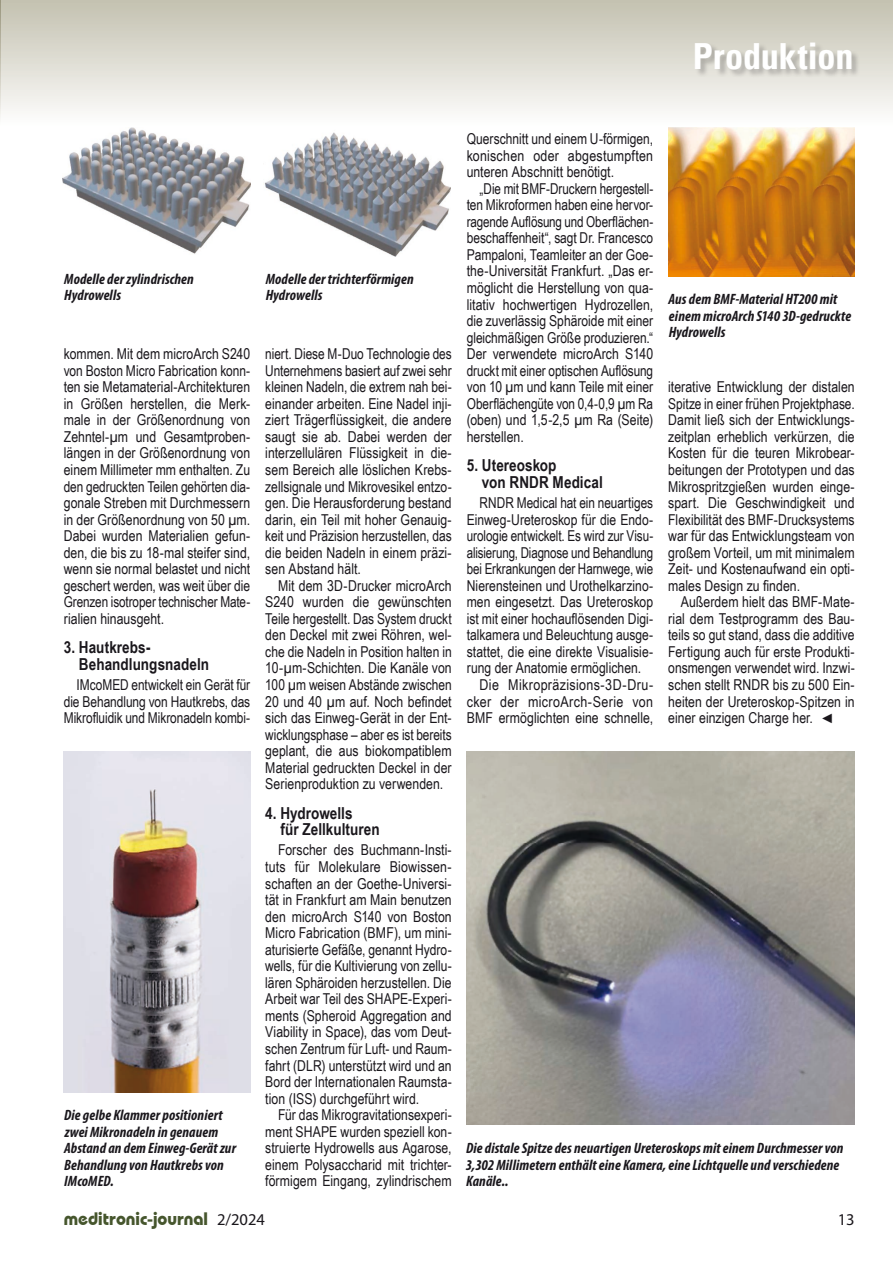
<style>
.page{position:relative;width:893px;height:1263px;background:#fff}
.page>*{position:absolute;margin:0;border:0;box-sizing:border-box;transform-origin:0 0}
.t1{font:700 condensed 36px "Univers";color:#fff}
.t2{font:700 18px "Bauhaus IT Cby BT";color:#46562d}
.t3{font:700 16.5px/16.5px "Arial Narrow";letter-spacing:.005em;color:#1a171c}
.t4{font:16.5px "Myriad Pro";color:#1a171c}
.t5{font:15px/16.5px "Arial Narrow";color:#1a171c;text-align:justify}
.t6{font:15px/16.5px "Arial Narrow";color:#1a171c;text-align:justify;scale:.95 1}
.t7{font:italic 700 condensed 15px/16.5px "Myriad Pro";letter-spacing:.005em;color:#1a171c}
.t8{font:15px "Arial Narrow";color:#1a171c;scale:.94 1}
.t9{font:15px "Arial Narrow";color:#1a171c;scale:.96 1}
.t10{font:15px "Arial Narrow";letter-spacing:.025em;color:#1a171c}
.t11{font:15px "Arial Narrow";letter-spacing:.02em;color:#1a171c}
.s1{font-family:"Arial";font-style:italic;font-size:13.5px}
.s2{font-family:"Myriad Pro";font-weight:400;font-size:16.5px;color:#1a171c}
</style>
<div class="page">
<div style="left:0;top:0;width:893px;height:128px;background:linear-gradient(to bottom,#c3c0af,#fefefe)"></div>
<svg style="left:0;top:0;width:1px;height:128px"></svg>
<div style="left:695px;top:43px;width:165px;height:35px;background:#1a171c;opacity:.25"></div>
<img style="left:64px;top:752px;width:186px;height:340px">
<img style="left:62px;top:128px;width:188px;height:126px">
<img style="left:264px;top:132px;width:186px;height:125px">
<img style="left:668px;top:128px;width:187px;height:149px">
<img style="left:467px;top:752px;width:388px;height:373px">
<h1 class="t1" style="left:693px;top:34px;width:162px">Produktion</h1>
<p class="t7" style="left:64px;top:270px;width:131px">Modelle der zylindrischen<br>Hydrowells</p>
<p class="t7" style="left:266px;top:270px;width:149px">Modelle der trichterförmigen<br>Hydrowells</p>
<p class="t5" style="left:64px;top:345px;width:188px">kommen. Mit dem microArch S240 von Boston Micro Fabrication konn&shy;ten sie Metamaterial-Architekturen in Größen herstellen, die Merk&shy;male in der Größenordnung von Zehntel-µm und Gesamtproben&shy;längen in der Größenordnung von einem Millimeter mm enthalten. Zu den gedruckten Teilen gehörten dia&shy;gonale Streben mit Durchmessern in der Größenordnung von 50 µm.<br>Dabei wurden Materialien gefun&shy;den, die bis zu 18-mal steifer sind, wenn sie normal belastet und nicht geschert werden, was weit über die Grenzen isotroper technischer Mate&shy;rialien hinausgeht.</p>
<p class="t3" style="left:79px;top:638px;width:132px;text-indent:-15px">3. Hautkrebs-<br>Behandlungsnadeln</p>
<p class="t5" style="left:64px;top:676px;width:188px;text-indent:13px">IMcoMED entwickelt ein Gerät für die Behandlung von Hautkrebs, das Mikrofluidik und Mikronadeln kombi-</p>
<p class="t7" style="left:64px;top:1106px;width:174px">Die gelbe Klammer positioniert zwei Mikronadeln in genauem<br>Abstand an dem Einweg-Gerät zur<br>Behandlung von Hautkrebs von<br>IMcoMED.</p>
<p class="t5" style="left:265px;top:345px;width:188px">niert. Diese M-Duo Technologie des Unternehmens basiert auf zwei sehr kleinen Nadeln, die extrem nah bei&shy;einander arbeiten. Eine Nadel inji&shy;ziert Trägerflüssigkeit, die andere saugt sie ab. Dabei werden der interzellulären Flüssigkeit in die&shy;sem Bereich alle löslichen Krebs&shy;zellsignale und Mikrovesikel entzo&shy;gen. Die Herausforderung bestand darin, ein Teil mit hoher Genauig&shy;keit und Präzision herzustellen, das die beiden Nadeln in einem präzi&shy;sen Abstand hält.</p>
<p class="t5" style="left:265px;top:577px;width:188px;text-indent:13px">Mit dem 3D-Drucker microArch S240 wurden die gewünschten Teile hergestellt. Das System druckt den Deckel mit zwei Röhren, wel&shy;che die Nadeln in Position halten in 10-µm-Schichten. Die Kanäle von 100 µm weisen Abstände zwischen 20 und 40 µm auf. Noch befindet sich das Einweg-Gerät in der Ent&shy;wicklungsphase – aber es ist bereits geplant, die aus biokompatiblem Material gedruckten Deckel in der Serienproduktion zu verwenden.</p>
<p class="t3" style="left:280px;top:804px;width:101px;text-indent:-15px">4. Hydrowells<br>für Zellkulturen</p>
<p class="t5" style="left:265px;top:841px;width:188px;text-indent:13px">Forscher des Buchmann-Insti&shy;tuts für Molekulare Biowissen&shy;schaften an der Goethe-Universi&shy;tät in Frankfurt am Main benutzen den microArch S140 von Boston Micro Fabrication (BMF), um mini&shy;aturisierte Gefäße, genannt Hydro&shy;wells, für die Kultivierung von zellu&shy;lären Sphäroiden herzustellen. Die Arbeit war Teil des SHAPE-Experi&shy;ments (Spheroid Aggregation and Viability in Space), das vom Deut&shy;schen Zentrum für Luft- und Raum&shy;fahrt (DLR) unterstützt wird und an Bord der Internationalen Raumsta&shy;tion (ISS) durchgeführt wird.</p>
<p class="t5" style="left:265px;top:1106px;width:188px;text-indent:13px">Für das Mikrogravitationsexperi&shy;ment SHAPE wurden speziell kon&shy;struierte Hydrowells aus Agarose, einem Polysaccharid mit trichter&shy;förmigem Eingang, zylindrischem</p>
<p class="t5" style="left:467px;top:130px;width:188px">Querschnitt und einem U-förmigen, konischen oder abgestumpften unteren Abschnitt benötigt.</p>
<p class="t6" style="left:467px;top:180px;width:198px;text-indent:13px">„Die mit BMF-Druckern hergestell&shy;ten Mikroformen haben eine hervor&shy;ragende Auflösung und Oberflächen&shy;beschaffenheit“, sagt Dr. Francesco Pampaloni, Teamleiter an der Goe&shy;the-Universität Frankfurt. „Das er&shy;möglicht die Herstellung von qua&shy;litativ hochwertigen Hydrozellen, die zuverlässig Sphäroide mit einer gleichmäßigen Größe produzieren.“ Der verwendete microArch S140 druckt mit einer optischen Auflösung von 10 µm und kann Teile mit einer Oberflächengüte von 0,4-0,9 µm Ra (oben) und 1,5-2,5 µm Ra (Seite) herstellen.</p>
<p class="t3" style="left:482px;top:456px;width:122px;text-indent:-15px">5. Utereoskop<br>von RNDR Medical</p>
<p class="t9" style="left:479px;top:492px;width:182px">RNDR Medical hat ein neuartiges</p>
<p class="t5" style="left:467px;top:510px;width:187px">Einweg-Ureteroskop für die Endo-</p>
<p class="t6" style="left:467px;top:527px;width:198px">urologie entwickelt. Es wird zur Visu-</p>
<p class="t8" style="left:467px;top:541px;width:200px">alisierung, Diagnose und Behandlung</p>
<p class="t6" style="left:467px;top:560px;width:198px">bei Erkrankungen der Harnwege, wie</p>
<p class="t5" style="left:467px;top:577px;width:188px">Nierensteinen und Urothelkarzino-</p>
<p class="t5" style="left:467px;top:593px;width:188px">men eingesetzt. Das Ureteroskop</p>
<p class="t5" style="left:467px;top:610px;width:188px">ist mit einer hochauflösenden Digi-</p>
<p class="t5" style="left:467px;top:626px;width:188px">talkamera und Beleuchtung ausge-</p>
<p class="t5" style="left:467px;top:643px;width:188px">stattet, die eine direkte Visualisie-</p>
<p class="t5" style="left:467px;top:659px;width:176px">rung der Anatomie ermöglichen.</p>
<p class="t10" style="left:479px;top:674px;width:175px">Die Mikropräzisions-3D-Dru-</p>
<p class="t11" style="left:467px;top:690px;width:188px">cker der microArch-Serie von</p>
<p class="t5" style="left:467px;top:709px;width:188px">BMF ermöglichten eine schnelle,</p>
<p class="t7" style="left:668px;top:291px;width:184px">Aus dem BMF-Material HT200 mit einem microArch S140 3D-gedruckte<br>Hydrowells</p>
<p class="t5" style="left:668px;top:378px;width:188px">iterative Entwicklung der distalen Spitze in einer frühen Projektphase.<br>Damit ließ sich der Entwicklungs&shy;zeitplan erheblich verkürzen, die Kosten für die teuren Mikrobear&shy;beitungen der Prototypen und das Mikrospritzgießen wurden einge&shy;spart. Die Geschwindigkeit und Flexibilität des BMF-Drucksystems war für das Entwicklungsteam von großem Vorteil, um mit minimalem Zeit- und Kostenaufwand ein opti&shy;males Design zu finden.</p>
<p class="t5" style="left:668px;top:593px;width:188px;text-indent:13px">Außerdem hielt das BMF-Mate&shy;rial dem Testprogramm des Bau&shy;teils so gut stand, dass die additive Fertigung auch für erste Produkti&shy;onsmengen verwendet wird. Inzwi&shy;schen stellt RNDR bis zu 500 Ein&shy;heiten der Ureteroskop-Spitzen in einer einzigen Charge her. <span class="s1">◄</span></p>
<p class="t7" style="left:466px;top:1140px;width:379px">Die distale Spitze des neuartigen Ureteroskops mit einem Durchmesser von<br>3,302 Millimetern enthält eine Kamera, eine Lichtquelle und verschiedene<br>Kanäle..</p>
<p class="t2" style="left:64px;top:1207px;width:203px">meditronic-journal <span class="s2">2/2024</span></p>
<p class="t4" style="left:838px;top:1209px;width:18px">13</p>
</div>
